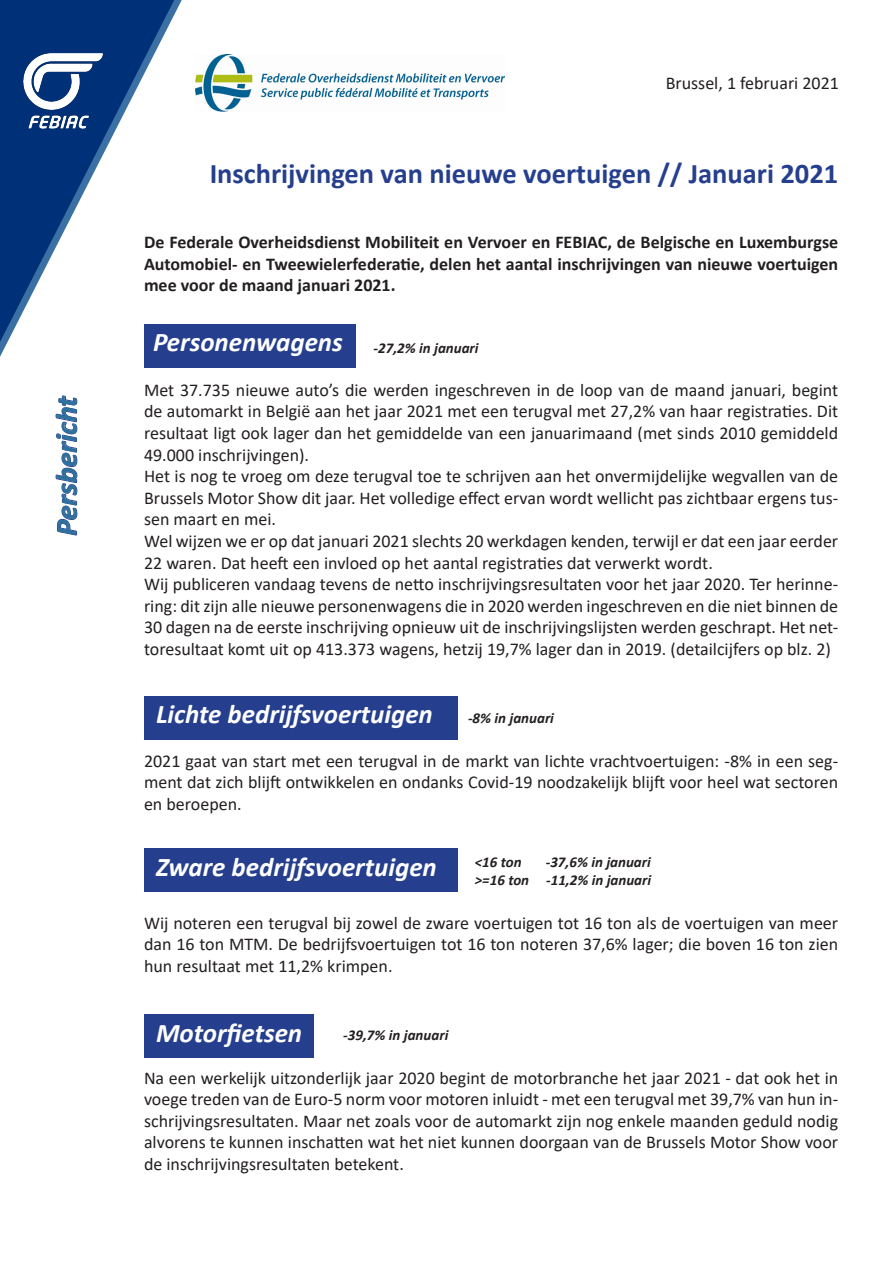
<style>
.page{position:relative;width:893px;height:1263px;background:#fff}
.page>*{position:absolute;margin:0;border:0;box-sizing:border-box;transform-origin:0 0}
.t1{font:italic 700 30px "Calibri";color:#30709d}
.t2{font:700 28.5px "Calibri";color:#253f8e}
.t3{font:italic 700 27px "Calibri";color:#fff}
.t4{font:18px/21.6px "Calibri";color:#231f20;text-align:justify}
.t5{font:700 18px/21.6px "Calibri";color:#231f20;text-align:justify}
.t6{font:italic 700 15px/18px "Calibri";color:#231f20;text-align:right}
</style>
<div class="page">
<svg style="left:0;top:0;width:174px;height:342px"></svg>
<img style="left:24px;top:54px;width:78px;height:75px">
<svg style="left:55px;top:395px;width:23px;height:141px"></svg>
<img style="left:195px;top:54px;width:310px;height:58px">
<div style="left:144px;top:696px;width:313px;height:43px;background:#253f8e"></div>
<div style="left:144px;top:848px;width:313px;height:43px;background:#253f8e"></div>
<div style="left:144px;top:1015px;width:169px;height:43px;background:#253f8e"></div>
<div style="left:144px;top:324px;width:211px;height:43px;background:#253f8e"></div>
<p class="t1" style="left:45px;top:536px;width:141px;rotate:-90deg">Persbericht</p>
<p class="t4" style="left:666px;top:71px;width:175px">Brussel, 1 februari 2021</p>
<p class="t2" style="left:210px;top:154px;width:630px">Inschrijvingen van nieuwe voertuigen // Januari 2021</p>
<p class="t5" style="left:144px;top:231px;width:696px">De Federale Overheidsdienst Mobiliteit en Vervoer en FEBIAC, de Belgische en Luxemburgse Automobiel- en Tweewielerfederatie, delen het aantal inschrijvingen van nieuwe voertuigen mee voor de maand januari 2021.</p>
<p class="t3" style="left:153px;top:323px;width:191px">Personenwagens</p>
<p class="t6" style="left:374px;top:338px;width:107px">-27,2% in januari</p>
<p class="t4" style="left:144px;top:379px;width:696px">Met 37.735 nieuwe auto’s die werden ingeschreven in de loop van de maand januari, begint de automarkt in België aan het jaar 2021 met een terugval met 27,2% van haar registraties. Dit resultaat ligt ook lager dan het gemiddelde van een januarimaand (met sinds 2010 gemiddeld 49.000 inschrijvingen).</p>
<p class="t4" style="left:144px;top:465px;width:696px">Het is nog te vroeg om deze terugval toe te schrijven aan het onvermijdelijke wegvallen van de Brussels Motor Show dit jaar. Het volledige effect ervan wordt wellicht pas zichtbaar ergens tus&shy;sen maart en mei.</p>
<p class="t4" style="left:144px;top:530px;width:696px">Wel wijzen we er op dat januari 2021 slechts 20 werkdagen kenden, terwijl er dat een jaar eerder<br>22 waren. Dat heeft een invloed op het aantal registraties dat verwerkt wordt.</p>
<p class="t4" style="left:144px;top:573px;width:696px">Wij publiceren vandaag tevens de netto inschrijvingsresultaten voor het jaar 2020. Ter herinne&shy;ring: dit zijn alle nieuwe personenwagens die in 2020 werden ingeschreven en die niet binnen de 30 dagen na de eerste inschrijving opnieuw uit de inschrijvingslijsten werden geschrapt. Het net&shy;toresultaat komt uit op 413.373 wagens, hetzij 19,7% lager dan in 2019. (detailcijfers op blz. 2)</p>
<p class="t3" style="left:156px;top:695px;width:278px">Lichte bedrijfsvoertuigen</p>
<p class="t6" style="left:468px;top:709px;width:87px">-8% in januari</p>
<p class="t4" style="left:144px;top:749px;width:696px">2021 gaat van start met een terugval in de markt van lichte vrachtvoertuigen: -8% in een seg&shy;ment dat zich blijft ontwikkelen en ondanks Covid-19 noodzakelijk blijft voor heel wat sectoren en beroepen.</p>
<p class="t3" style="left:156px;top:847px;width:282px">Zware bedrijfsvoertuigen</p>
<p class="t6" style="left:475px;top:853px;width:178px">-37,6% in januari<br>&gt;=16 ton -11,2% in januari</p>
<p class="t4" style="left:144px;top:911px;width:696px">Wij noteren een terugval bij zowel de zware voertuigen tot 16 ton als de voertuigen van meer dan 16 ton MTM. De bedrijfsvoertuigen tot 16 ton noteren 37,6% lager; die boven 16 ton zien hun resultaat met 11,2% krimpen.</p>
<p class="t6" style="left:475px;top:853px;width:48px">&lt;16 ton</p>
<p class="t3" style="left:156px;top:1014px;width:148px">Motorfietsen</p>
<p class="t6" style="left:343px;top:1026px;width:107px">-39,7% in januari</p>
<p class="t4" style="left:144px;top:1066px;width:696px">Na een werkelijk uitzonderlijk jaar 2020 begint de motorbranche het jaar 2021 - dat ook het in voege treden van de Euro-5 norm voor motoren inluidt - met een terugval met 39,7% van hun in&shy;schrijvingsresultaten. Maar net zoals voor de automarkt zijn nog enkele maanden geduld nodig alvorens te kunnen inschatten wat het niet kunnen doorgaan van de Brussels Motor Show voor de inschrijvingsresultaten betekent.</p>
</div>
